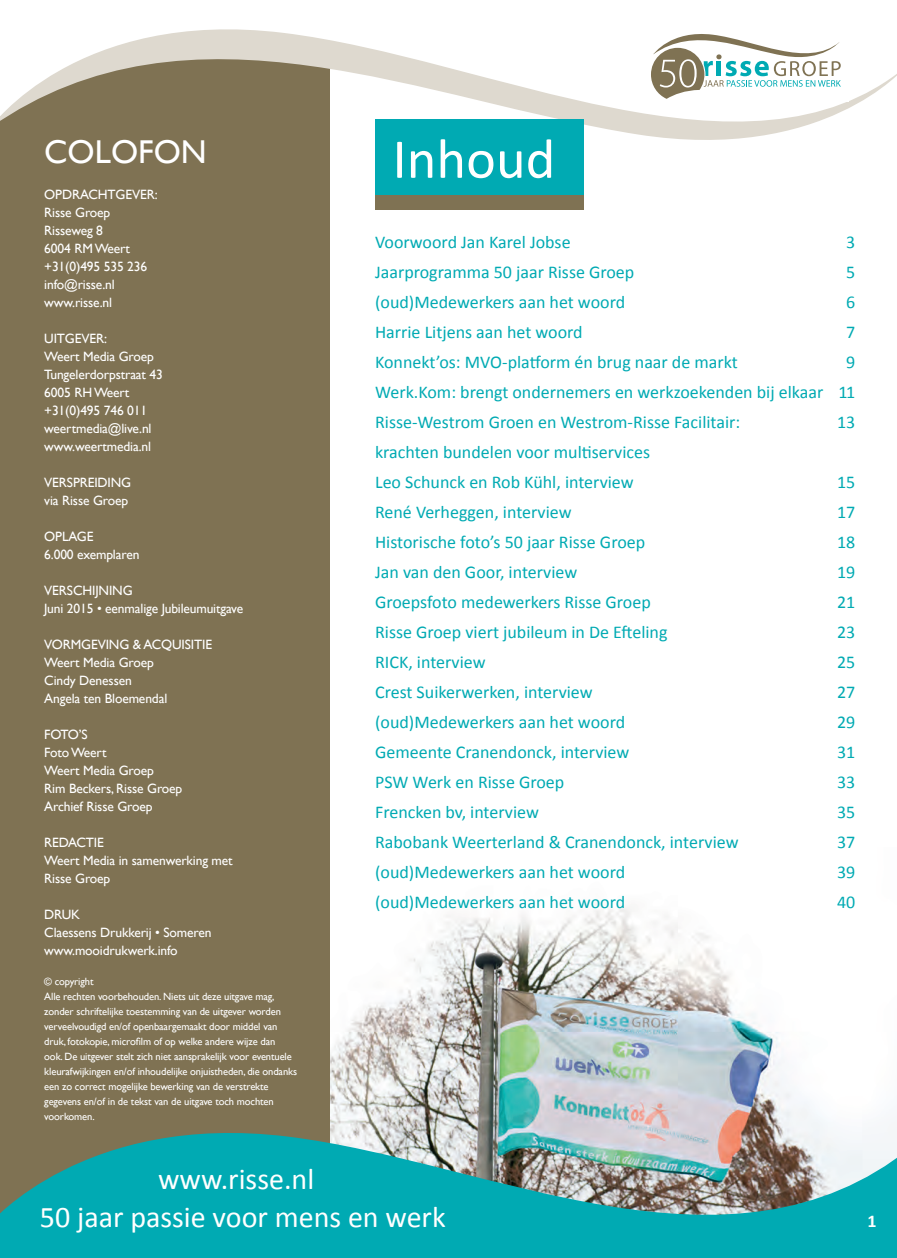
<style>
.page{position:relative;width:897px;height:1258px;background:#fff}
.page>*{position:absolute;margin:0;border:0;box-sizing:border-box;transform-origin:0 0}
.t1{font:56.55px "Calibri";color:#fff}
.Plain_Text{font:33px "Gill Sans";color:#fff}
.t2{font:30px "Calibri";color:#fff}
.Plain_Text-2{font:18px "Calibri";color:#00aab3}
.t3{font:700 18px "Calibri";color:#fff}
.dikgedrukt_vervangin{font:13.5px/18px "Gill Sans";letter-spacing:-.01em;color:#fff}
.t4{font:10.5px/15px "Gill Sans";letter-spacing:-.01em;color:#fff}
</style>
<div class="page">
<img style="left:329px;top:847px;width:483px;height:265px">
<div style="left:0;top:0;width:329px;height:1258px;background:#7f7253"></div>
<svg style="left:0;top:0;width:896px;height:196px"></svg>
<div style="left:640px;top:27px;width:208px;height:74px;background:#fff"></div>
<svg style="left:651px;top:34px;width:189px;height:65px"></svg>
<svg style="left:0;top:1112px;width:896px;height:146px;fill:#00aab3"></svg>
<div style="left:375px;top:195px;width:208px;height:15px;background:#7f7253"></div>
<div style="left:375px;top:120px;width:208px;height:75px;background:#00aab3"></div>
<p class="Plain_Text" style="left:44px;top:132px;width:164px">COLOFON</p>
<p class="dikgedrukt_vervangin" style="left:44px;top:185px;width:115px">OPDRACHTGEVER:<br>Risse Groep</p>
<p class="dikgedrukt_vervangin" style="left:44px;top:221px;width:60px">Risseweg 8</p>
<p class="dikgedrukt_vervangin" style="left:44px;top:239px;width:87px">6004 RM Weert</p>
<p class="dikgedrukt_vervangin" style="left:44px;top:257px;width:104px">+31(0)495 535 236</p>
<p class="dikgedrukt_vervangin" style="left:44px;top:275px;width:72px">info@risse.nl</p>
<p class="dikgedrukt_vervangin" style="left:44px;top:293px;width:69px">www.risse.nl</p>
<p class="dikgedrukt_vervangin" style="left:44px;top:329px;width:111px">UITGEVER:<br>Weert Media Groep</p>
<p class="dikgedrukt_vervangin" style="left:44px;top:365px;width:120px">Tungelerdorpstraat 43</p>
<p class="dikgedrukt_vervangin" style="left:44px;top:383px;width:87px">6005 RH Weert</p>
<p class="dikgedrukt_vervangin" style="left:44px;top:401px;width:109px">+31(0)495 746 011 weertmedia@live.nl</p>
<p class="dikgedrukt_vervangin" style="left:44px;top:437px;width:108px">www.weertmedia.nl</p>
<p class="dikgedrukt_vervangin" style="left:44px;top:473px;width:88px">VERSPREIDING</p>
<p class="dikgedrukt_vervangin" style="left:44px;top:491px;width:85px">via Risse Groep</p>
<p class="dikgedrukt_vervangin" style="left:44px;top:527px;width:51px">OPLAGE</p>
<p class="dikgedrukt_vervangin" style="left:44px;top:545px;width:97px">6.000 exemplaren</p>
<p class="dikgedrukt_vervangin" style="left:44px;top:581px;width:90px">VERSCHIJNING</p>
<p class="dikgedrukt_vervangin" style="left:44px;top:599px;width:200px">Juni 2015 • eenmalige Jubileumuitgave</p>
<p class="dikgedrukt_vervangin" style="left:44px;top:635px;width:169px">VORMGEVING &amp; ACQUISITIE</p>
<p class="dikgedrukt_vervangin" style="left:44px;top:653px;width:111px">Weert Media Groep</p>
<p class="dikgedrukt_vervangin" style="left:44px;top:671px;width:89px">Cindy Denessen</p>
<p class="dikgedrukt_vervangin" style="left:44px;top:689px;width:124px">Angela ten Bloemendal</p>
<p class="dikgedrukt_vervangin" style="left:44px;top:725px;width:111px">FOTO’S<br>Foto Weert<br>Weert Media Groep</p>
<p class="dikgedrukt_vervangin" style="left:44px;top:779px;width:139px">Rim Beckers, Risse Groep</p>
<p class="dikgedrukt_vervangin" style="left:44px;top:797px;width:110px">Archief Risse Groep</p>
<p class="dikgedrukt_vervangin" style="left:44px;top:833px;width:61px">REDACTIE</p>
<p class="dikgedrukt_vervangin" style="left:44px;top:851px;width:190px">Weert Media in samenwerking met<br>Risse Groep</p>
<p class="dikgedrukt_vervangin" style="left:44px;top:905px;width:37px">DRUK</p>
<p class="dikgedrukt_vervangin" style="left:44px;top:923px;width:169px">Claessens Drukkerij • Someren</p>
<p class="dikgedrukt_vervangin" style="left:44px;top:941px;width:135px">www.mooidrukwerk.info</p>
<p class="t4" style="left:44px;top:974px;width:51px">© copyright</p>
<p class="t4" style="left:44px;top:989px;width:254px">Alle rechten voorbehouden. Niets uit deze uitgave mag, zonder schriftelijke toestemming van de uitgever worden verveelvoudigd en/of openbaargemaakt door middel van druk, fotokopie, microfilm of op welke andere wijze dan<br>ook. De uitgever stelt zich niet aansprakelijk voor eventuele kleurafwijkingen en/of inhoudelijke onjuistheden, die ondanks een zo correct mogelijke bewerking van de verstrekte gegevens en/of in de tekst van de uitgave toch mochten voorkomen.</p>
<p class="t2" style="left:158px;top:1160px;width:158px">www.risse.nl</p>
<p class="t1" style="left:392px;top:123px;width:164px">Inhoud</p>
<p class="Plain_Text-2" style="left:375px;top:231px;width:197px">Voorwoord Jan Karel Jobse</p>
<p class="Plain_Text-2" style="left:846px;top:231px;width:11px">3</p>
<p class="Plain_Text-2" style="left:375px;top:261px;width:261px">Jaarprogramma 50 jaar Risse Groep</p>
<p class="Plain_Text-2" style="left:846px;top:261px;width:11px">5</p>
<p class="Plain_Text-2" style="left:375px;top:291px;width:251px">(oud)Medewerkers aan het woord</p>
<p class="Plain_Text-2" style="left:846px;top:291px;width:11px">6</p>
<p class="Plain_Text-2" style="left:375px;top:321px;width:209px">Harrie Litjens aan het woord</p>
<p class="Plain_Text-2" style="left:846px;top:321px;width:11px">7</p>
<p class="Plain_Text-2" style="left:375px;top:351px;width:364px">Konnekt’os: MVO-platform én brug naar de markt</p>
<p class="Plain_Text-2" style="left:846px;top:351px;width:11px">9</p>
<p class="Plain_Text-2" style="left:375px;top:381px;width:482px">Werk.Kom: brengt ondernemers en werkzoekenden bij elkaar 11</p>
<p class="Plain_Text-2" style="left:375px;top:411px;width:366px">Risse-Westrom Groen en Westrom-Risse Facilitair:</p>
<p class="Plain_Text-2" style="left:837px;top:411px;width:20px">13</p>
<p class="Plain_Text-2" style="left:375px;top:441px;width:276px">krachten bundelen voor multiservices</p>
<p class="Plain_Text-2" style="left:375px;top:471px;width:260px">Leo Schunck en Rob Kühl, interview</p>
<p class="Plain_Text-2" style="left:837px;top:471px;width:20px">15</p>
<p class="Plain_Text-2" style="left:375px;top:501px;width:198px">René Verheggen, interview</p>
<p class="Plain_Text-2" style="left:837px;top:501px;width:20px">17</p>
<p class="Plain_Text-2" style="left:375px;top:531px;width:271px">Historische foto’s 50 jaar Risse Groep</p>
<p class="Plain_Text-2" style="left:837px;top:531px;width:20px">18</p>
<p class="Plain_Text-2" style="left:375px;top:561px;width:204px">Jan van den Goor, interview</p>
<p class="Plain_Text-2" style="left:837px;top:561px;width:20px">19</p>
<p class="Plain_Text-2" style="left:375px;top:591px;width:277px">Groepsfoto medewerkers Risse Groep</p>
<p class="Plain_Text-2" style="left:837px;top:591px;width:20px">21</p>
<p class="Plain_Text-2" style="left:375px;top:621px;width:294px">Risse Groep viert jubileum in De Efteling</p>
<p class="Plain_Text-2" style="left:837px;top:621px;width:20px">23</p>
<p class="Plain_Text-2" style="left:375px;top:651px;width:112px">RICK, interview</p>
<p class="Plain_Text-2" style="left:837px;top:651px;width:20px">25</p>
<p class="Plain_Text-2" style="left:375px;top:681px;width:219px">Crest Suikerwerken, interview</p>
<p class="Plain_Text-2" style="left:837px;top:681px;width:20px">27</p>
<p class="Plain_Text-2" style="left:375px;top:711px;width:251px">(oud)Medewerkers aan het woord</p>
<p class="Plain_Text-2" style="left:837px;top:711px;width:20px">29</p>
<p class="Plain_Text-2" style="left:375px;top:741px;width:256px">Gemeente Cranendonck, interview</p>
<p class="Plain_Text-2" style="left:837px;top:741px;width:20px">31</p>
<p class="Plain_Text-2" style="left:375px;top:771px;width:191px">PSW Werk en Risse Groep</p>
<p class="Plain_Text-2" style="left:837px;top:771px;width:20px">33</p>
<p class="Plain_Text-2" style="left:375px;top:801px;width:165px">Frencken bv, interview</p>
<p class="Plain_Text-2" style="left:837px;top:801px;width:20px">35</p>
<p class="Plain_Text-2" style="left:375px;top:831px;width:365px">Rabobank Weerterland &amp; Cranendonck, interview</p>
<p class="Plain_Text-2" style="left:837px;top:831px;width:20px">37</p>
<p class="Plain_Text-2" style="left:375px;top:861px;width:251px">(oud)Medewerkers aan het woord</p>
<p class="Plain_Text-2" style="left:837px;top:861px;width:20px">39</p>
<p class="Plain_Text-2" style="left:375px;top:891px;width:251px">(oud)Medewerkers aan het woord</p>
<p class="Plain_Text-2" style="left:837px;top:891px;width:20px">40</p>
<p class="t2" style="left:40px;top:1198px;width:407px">50 jaar passie voor mens en werk</p>
<p class="t3" style="left:867px;top:1210px;width:11px">1</p>
</div>
